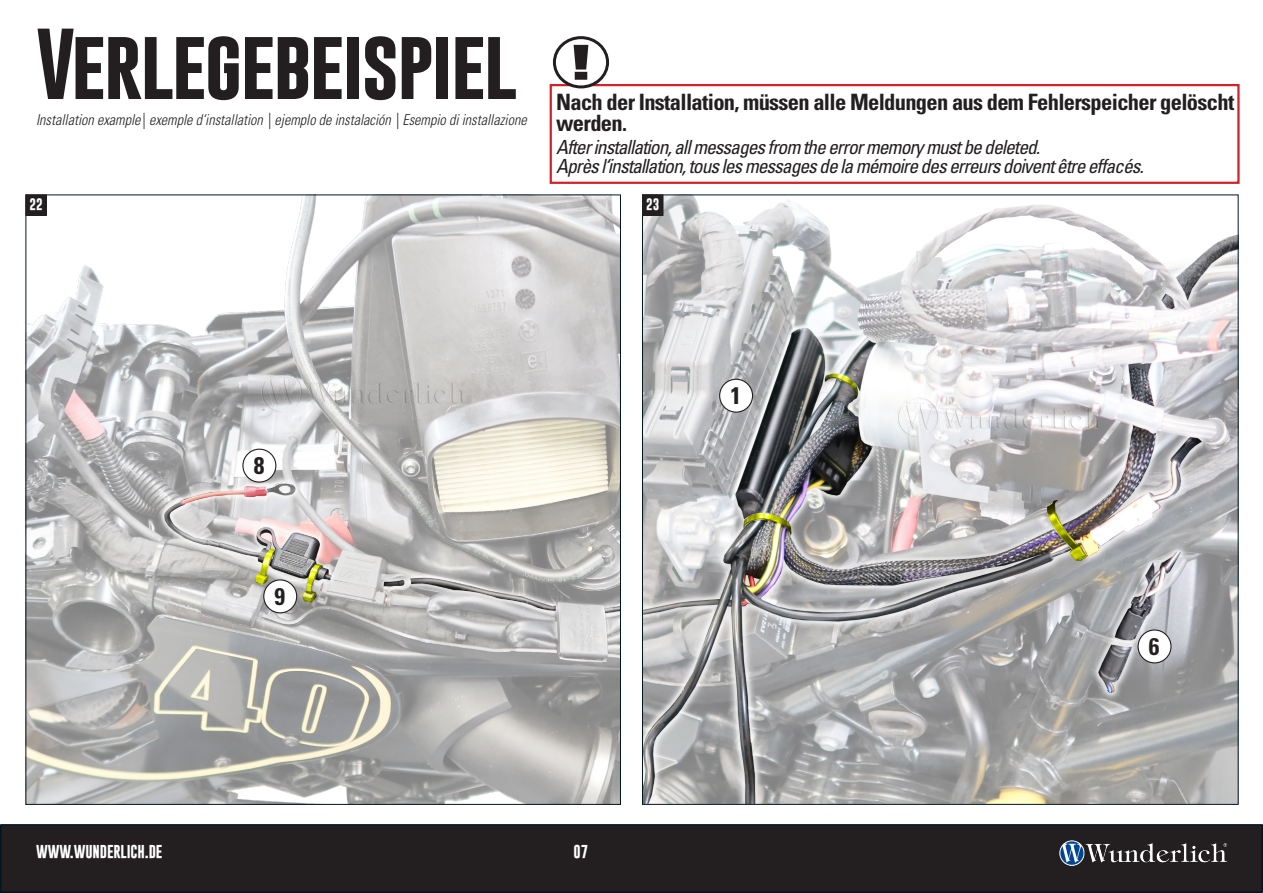
<style>
.page{position:relative;width:1263px;height:893px;background:#fff}
.page>*{position:absolute;margin:0;border:0;box-sizing:border-box;transform-origin:0 0}
.t1{font:700 72px "Gobold";letter-spacing:-.03em;color:#231f20}
.t2{font:700 condensed 24px "Univers LT Std";color:#231f20}
.BU{font:700 condensed 22.5px/21px "Univers LT Std";letter-spacing:-.03em;color:#231f20}
.BU-2{font:italic condensed 19.5px "Univers LT Std";letter-spacing:-.05em;color:#231f20}
.t3{font:italic 300 condensed 15px "Univers LT Std";color:#231f20;scale:.95 1}
.BU-3{font:700 13.5px "Gobold";letter-spacing:-.01em;color:#fff}
.t4{font:700 12px "Gobold";color:#fff}
</style>
<div class="page">
<div style="left:1px;top:825px;width:1261px;height:67px;background:#231f20"></div>
<div style="left:0;top:824px;width:1263px;height:69px;border:2px solid #011622"></div>
<img style="left:1056px;top:824px;width:207px;height:66px">
<img style="left:644px;top:197px;width:592px;height:606px">
<img style="left:28px;top:197px;width:591px;height:606px">
<div style="left:26px;top:195px;width:20px;height:20px;background:#231f20"></div>
<div style="left:26px;top:195px;width:21px;height:21px;border:1px solid #231f20"></div>
<div style="left:642px;top:195px;width:21px;height:20px;background:#231f20"></div>
<div style="left:642px;top:195px;width:21px;height:21px;border:1px solid #231f20"></div>
<img style="left:897px;top:397px;width:206px;height:41px">
<img style="left:261px;top:372px;width:206px;height:40px">
<div style="left:550px;top:84px;width:689px;height:100px;border:2px solid #d1232a"></div>
<div style="left:243px;top:449px;width:33px;height:33px;background:#fff;border-radius:50%"></div>
<div style="left:242px;top:449px;width:34px;height:34px;border:1px solid #231f20;border-radius:50%"></div>
<div style="left:264px;top:580px;width:33px;height:33px;background:#fff;border-radius:50%"></div>
<div style="left:263px;top:579px;width:34px;height:34px;border:1px solid #231f20;border-radius:50%"></div>
<div style="left:720px;top:379px;width:32px;height:33px;background:#fff;border-radius:50%"></div>
<div style="left:719px;top:379px;width:34px;height:34px;border:1px solid #231f20;border-radius:50%"></div>
<div style="left:1138px;top:630px;width:33px;height:33px;background:#fff;border-radius:50%"></div>
<div style="left:1137px;top:629px;width:34px;height:34px;border:1px solid #231f20;border-radius:50%"></div>
<div style="left:553px;top:36px;width:56px;height:52px;border:3px solid #231f20;border-radius:50%"></div>
<svg style="left:574px;top:45px;width:14px;height:35px"></svg>
<p class="t1" style="left:36px;top:17px;width:483px">Verlegebeispiel</p>
<p class="t3" style="left:36px;top:111px;width:518px">Installation example| exemple d‘installation | ejemplo de instalación | Esempio di installazione</p>
<p class="BU" style="left:556px;top:91px;width:680px">Nach der Installation, müssen alle Meldungen aus dem Fehlerspeicher gelöscht werden.</p>
<p class="BU-2" style="left:556px;top:134px;width:486px">After installation, all messages from the error memory must be deleted.</p>
<p class="BU-2" style="left:556px;top:154px;width:589px">Après l‘installation, tous les messages de la mémoire des erreurs doivent être effacés.</p>
<p class="t4" style="left:30px;top:197px;width:15px">22</p>
<p class="t4" style="left:646px;top:197px;width:15px">23</p>
<p class="t2" style="left:254px;top:451px;width:12px">8</p>
<p class="t2" style="left:275px;top:582px;width:12px">9</p>
<p class="t2" style="left:730px;top:381px;width:12px">1</p>
<p class="BU-3" style="left:36px;top:843px;width:128px">WWW.WUNDERLICH.DE</p>
<p class="BU-3" style="left:574px;top:843px;width:16px">07</p>
<p class="t2" style="left:1149px;top:632px;width:12px">6</p>
</div>
